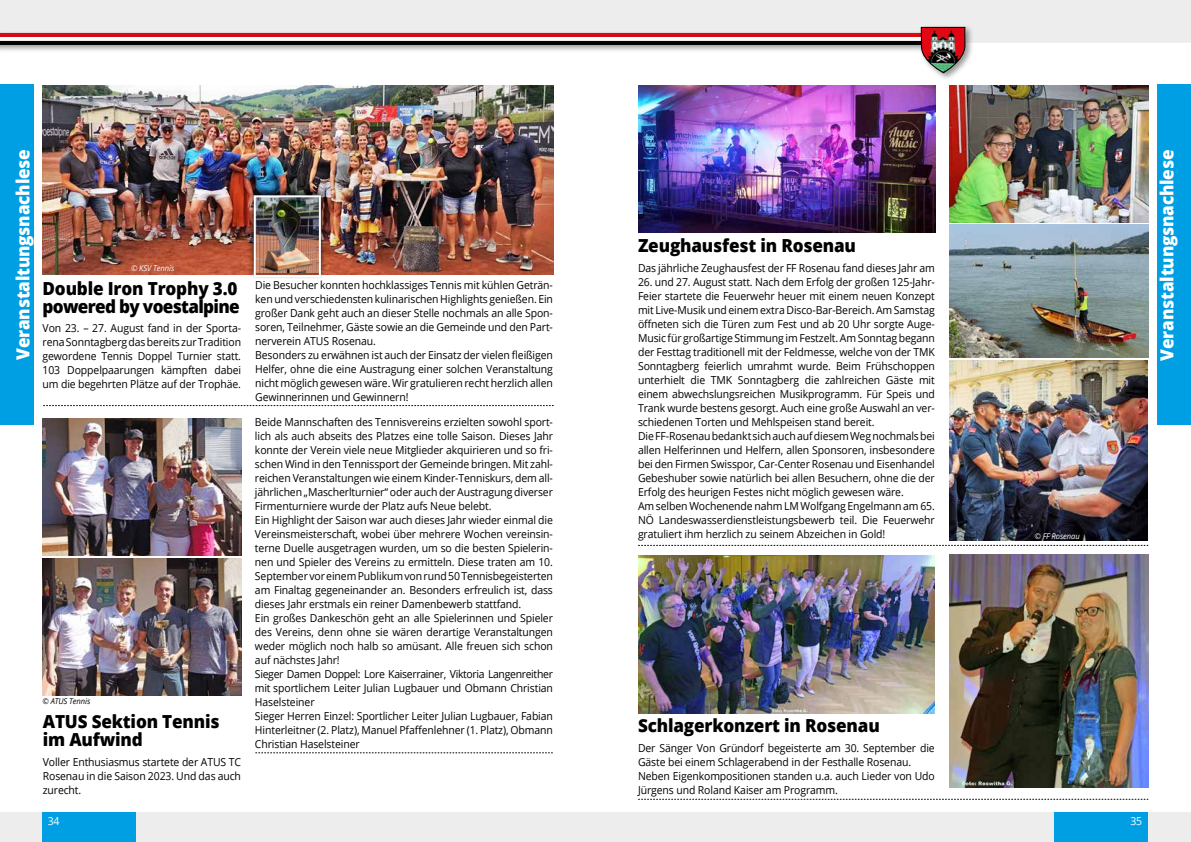
<style>
.page{position:relative;width:1191px;height:842px;background:#fff}
.page>*{position:absolute;margin:0;border:0;box-sizing:border-box;transform-origin:0 0}
.t1{font:800 18px/18px "Open Sans";letter-spacing:-.01em;color:#000;scale:.95 1}
.t2{font:800 18px "Open Sans";letter-spacing:-.01em;color:#fff;scale:.95 1}
.t3{font:800 18px/18px "Open Sans";letter-spacing:-.04em;color:#000;scale:.95 1}
.t4{font:11px/14px "Open Sans";letter-spacing:-.01em;color:#000;scale:.95 1}
.t5{font:11px "Open Sans";color:#fff;scale:.95 1}
.t6{font:italic 8px "Open Sans";letter-spacing:-.01em;color:#fff;scale:.95 1}
.t7{font:italic 8px "Open Sans";letter-spacing:-.01em;color:#000;scale:.95 1}
</style>
<div class="page">
<svg style="left:44px;top:405px;width:509px;height:1px"></svg>
<svg style="left:256px;top:752px;width:296px;height:1px"></svg>
<svg style="left:638px;top:545px;width:510px;height:1px"></svg>
<img style="left:43px;top:85px;width:510px;height:189px">
<div style="left:248px;top:187px;width:78px;height:92px;background:#000;opacity:.75"></div>
<img style="left:257px;top:198px;width:61px;height:74px">
<div style="left:254px;top:195px;width:67px;height:82px;border:2px solid #fff"></div>
<img style="left:43px;top:418px;width:198px;height:138px">
<img style="left:43px;top:558px;width:198px;height:137px">
<img style="left:949px;top:85px;width:199px;height:137px">
<img style="left:638px;top:85px;width:297px;height:148px">
<img style="left:949px;top:360px;width:199px;height:181px">
<img style="left:949px;top:225px;width:199px;height:132px">
<img style="left:638px;top:556px;width:296px;height:158px">
<img style="left:949px;top:555px;width:199px;height:232px">
<svg style="left:638px;top:799px;width:510px;height:1px"></svg>
<div style="left:0;top:812px;width:1191px;height:30px;background:#ededed"></div>
<div style="left:0;top:0;width:1191px;height:43px;background:#ededed"></div>
<div style="left:0;top:30px;width:951px;height:15px;background:#e3e0e1"></div>
<hr style="left:0;top:33px;width:943px;height:4px;background:#e30613">
<div style="left:0;top:34px;width:951px;height:15px;background:#d90915"></div>
<hr style="left:0;top:37px;width:943px;height:4px;background:#fff">
<div style="left:0;top:38px;width:951px;height:15px;background:#000;opacity:.4"></div>
<hr style="left:0;top:41px;width:943px;height:4px;background:#000">
<div style="left:918px;top:24px;width:55px;height:57px;background:#000;opacity:.4"></div>
<svg style="left:920px;top:26px;width:46px;height:48px"></svg>
<div style="left:0;top:85px;width:34px;height:340px;background:#009fe3"></div>
<div style="left:42px;top:812px;width:94px;height:30px;background:#009fe3"></div>
<div style="left:1157px;top:85px;width:34px;height:340px;background:#009fe3"></div>
<div style="left:1054px;top:812px;width:94px;height:30px;background:#009fe3"></div>
<h1 class="t2" style="left:9px;top:360px;width:224px;rotate:-90deg">Veranstaltungsnachlese</h1>
<h1 class="t2" style="left:1153px;top:361px;width:224px;rotate:-90deg">Veranstaltungsnachlese</h1>
<h1 class="t1" style="left:638px;top:236px;width:231px">Zeughausfest in Rosenau</h1>
<p class="t4" style="left:638px;top:261px;width:314px">Das jährliche Zeughausfest der FF Rosenau fand dieses Jahr am</p>
<p class="t4" style="left:638px;top:275px;width:314px">26. und 27. August statt. Nach dem Erfolg der großen 125-Jahr-Feier startete die Feuerwehr heuer mit einem neuen Konzept mit Live-Musik und einem extra Disco-Bar-Bereich. Am Samstag öffneten sich die Türen zum Fest und ab 20 Uhr sorgte Auge-Music für großartige Stimmung im Festzelt. Am Sonntag begann der Festtag traditionell mit der Feldmesse, welche von der TMK Sonntagberg feierlich umrahmt wurde. Beim Frühschoppen unterhielt die TMK Sonntagberg die zahlreichen Gäste mit einem abwechslungsreichen Musikprogramm. Für Speis und Trank wurde bestens gesorgt. Auch eine große Auswahl an ver&shy;schiedenen Torten und Mehlspeisen stand bereit.<br>Die FF-Rosenau bedankt sich auch auf diesem Weg nochmals bei allen Helferinnen und Helfern, allen Sponsoren, insbesondere bei den Firmen Swisspor, Car-Center Rosenau und Eisenhandel Gebeshuber sowie natürlich bei allen Besuchern, ohne die der Erfolg des heurigen Festes nicht möglich gewesen wäre.<br>Am selben Wochenende nahm LM Wolfgang Engelmann am 65.<br>NÖ Landeswasserdienstleistungsbewerb teil. Die Feuerwehr gratuliert ihm herzlich zu seinem Abzeichen in Gold!</p>
<p class="t6" style="left:131px;top:263px;width:47px">© KSV Tennis</p>
<p class="t4" style="left:255px;top:278px;width:315px">Die Besucher konnten hochklassiges Tennis mit kühlen Geträn&shy;ken und verschiedensten kulinarischen Highlights genießen. Ein großer Dank geht auch an dieser Stelle nochmals an alle Spon&shy;soren, Teilnehmer, Gäste sowie an die Gemeinde und den Part&shy;nerverein ATUS Rosenau.<br>Besonders zu erwähnen ist auch der Einsatz der vielen fleißigen Helfer, ohne die eine Austragung einer solchen Veranstaltung nicht möglich gewesen wäre. Wir gratulieren recht herzlich allen Gewinnerinnen und Gewinnern!</p>
<h1 class="t3" style="left:43px;top:278px;width:209px">Double Iron Trophy 3.0 powered by voestalpine</h1>
<p class="t4" style="left:43px;top:321px;width:210px;text-align:justify">Von 23. – 27. August fand in der Sporta&shy;rena Sonntagberg das bereits zur Tradition gewordene Tennis Doppel Turnier statt.<br>103 Doppelpaarungen kämpften dabei um die begehrten Plätze auf der Trophäe.</p>
<p class="t4" style="left:255px;top:414px;width:315px">Beide Mannschaften des Tennisvereins erzielten sowohl sport&shy;lich als auch abseits des Platzes eine tolle Saison. Dieses Jahr konnte der Verein viele neue Mitglieder akquirieren und so fri&shy;schen Wind in den Tennissport der Gemeinde bringen. Mit zahl&shy;reichen Veranstaltungen wie einem Kinder-Tenniskurs, dem all&shy;jährlichen „Mascherlturnier“ oder auch der Austragung diverser Firmenturniere wurde der Platz aufs Neue belebt.<br>Ein Highlight der Saison war auch dieses Jahr wieder einmal die Vereinsmeisterschaft, wobei über mehrere Wochen vereinsin&shy;terne Duelle ausgetragen wurden, um so die besten Spielerin&shy;nen und Spieler des Vereins zu ermitteln. Diese traten am 10.<br>September vor einem Publikum von rund 50 Tennisbegeisterten am Finaltag gegeneinander an. Besonders erfreulich ist, dass dieses Jahr erstmals ein reiner Damenbewerb stattfand.<br>Ein großes Dankeschön geht an alle Spielerinnen und Spieler des Vereins, denn ohne sie wären derartige Veranstaltungen weder möglich noch halb so amüsant. Alle freuen sich schon auf nächstes Jahr!<br>Sieger Damen Doppel: Lore Kaiserrainer, Viktoria Langenreither mit sportlichem Leiter Julian Lugbauer und Obmann Christian Haselsteiner<br>Sieger Herren Einzel: Sportlicher Leiter Julian Lugbauer, Fabian Hinterleitner (2. Platz), Manuel Pfaffenlehner (1. Platz), Obmann Christian Haselsteiner</p>
<p class="t6" style="left:1034px;top:531px;width:49px">© FF Rosenau</p>
<p class="t7" style="left:43px;top:696px;width:52px">© ATUS Tennis</p>
<h1 class="t1" style="left:43px;top:711px;width:188px">ATUS Sektion Tennis im Aufwind</h1>
<p class="t4" style="left:43px;top:754px;width:210px;text-align:justify">Voller Enthusiasmus startete der ATUS TC Rosenau in die Saison 2023. Und das auch zurecht.</p>
<h1 class="t1" style="left:638px;top:716px;width:256px">Schlagerkonzert in Rosenau</h1>
<p class="t4" style="left:638px;top:741px;width:314px">Der Sänger Von Gründorf begeisterte am 30. September die Gäste bei einem Schlagerabend in der Festhalle Rosenau.<br>Neben Eigenkompositionen standen u.a. auch Lieder von Udo Jürgens und Roland Kaiser am Programm.</p>
<p class="t5" style="left:48px;top:813px;width:14px">34</p>
<p class="t5" style="left:1130px;top:813px;width:14px">35</p>
</div>
